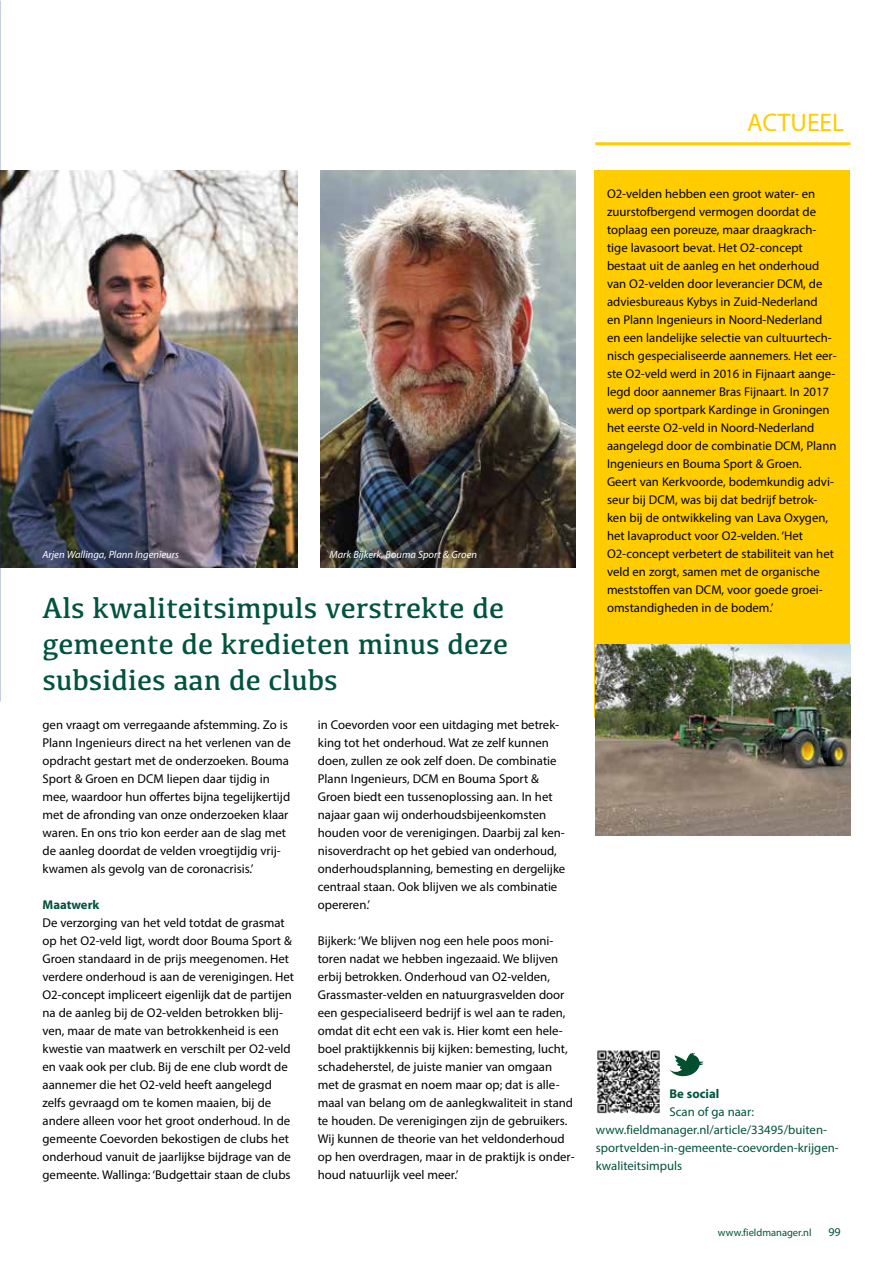
<style>
.page{position:relative;width:893px;height:1263px;background:#fff}
.page>*{position:absolute;margin:0;border:0;box-sizing:border-box;transform-origin:0 0}
.t1{font:30px/36px "Kefa";color:#00533d}
.t2{font:25.5px "Myriad Pro";color:#fc0}
.t3{font:12.75px/18px "Myriad Pro";color:#000}
.t4{font:12.75px/18px "Myriad Pro";color:#00533d}
.t5{font:700 12.75px "Myriad Pro";color:#00533d}
.t6{font:12px "Myriad Pro";color:#00533d}
.t7{font:italic 10.5px "Myriad Pro";color:#fff}
.t8{font:10.5px "Myriad Pro";color:#00533d}
</style>
<div class="page">
<hr style="left:595px;top:142px;width:255px;height:3px;background:#fc0">
<img style="left:320px;top:170px;width:255px;height:397px">
<img style="left:1px;top:170px;width:297px;height:397px">
<div style="left:594px;top:170px;width:255px;height:548px;background:#fc0"></div>
<img style="left:595px;top:644px;width:255px;height:192px">
<img style="left:0;top:0;width:1px;height:701px">
<img style="left:597px;top:1050px;width:63px;height:64px">
<svg style="left:670px;top:1053px;width:33px;height:23px"></svg>
<h2 class="t2" style="left:747px;top:107px;width:99px">ACTUEEL</h2>
<p class="t7" style="left:43px;top:548px;width:138px">Arjen Wallinga, Plann Ingenieurs</p>
<p class="t7" style="left:330px;top:548px;width:149px">Mark Bijkerk, Bouma Sport &amp; Groen</p>
<h1 class="t1" style="left:43px;top:589px;width:467px">Als kwaliteitsimpuls verstrekte de gemeente de kredieten minus deze subsidies aan de clubs</h1>
<p class="t3" style="left:43px;top:716px;width:250px">gen vraagt om verregaande afstemming. Zo is Plann Ingenieurs direct na het verlenen van de opdracht gestart met de onderzoeken. Bouma Sport &amp; Groen en DCM liepen daar tijdig in mee, waardoor hun offertes bijna tegelijkertijd met de afronding van onze onderzoeken klaar waren. En ons trio kon eerder aan de slag met de aanleg doordat de velden vroegtijdig vrij&shy;kwamen als gevolg van de coronacrisis.’</p>
<p class="t5" style="left:43px;top:896px;width:58px">Maatwerk</p>
<p class="t3" style="left:43px;top:914px;width:253px">De verzorging van het veld totdat de grasmat op het O2-veld ligt, wordt door Bouma Sport &amp; Groen standaard in de prijs meegenomen. Het verdere onderhoud is aan de verenigingen. Het O2-concept impliceert eigenlijk dat de partijen na de aanleg bij de O2-velden betrokken blij&shy;ven, maar de mate van betrokkenheid is een kwestie van maatwerk en verschilt per O2-veld en vaak ook per club. Bij de ene club wordt de aannemer die het O2-veld heeft aangelegd zelfs gevraagd om te komen maaien, bij de andere alleen voor het groot onderhoud. In de gemeente Coevorden bekostigen de clubs het onderhoud vanuit de jaarlijkse bijdrage van de gemeente. Wallinga: ‘Budgettair staan de clubs</p>
<p class="t3" style="left:318px;top:716px;width:249px">in Coevorden voor een uitdaging met betrek&shy;king tot het onderhoud. Wat ze zelf kunnen doen, zullen ze ook zelf doen. De combinatie Plann Ingenieurs, DCM en Bouma Sport &amp; Groen biedt een tussenoplossing aan. In het najaar gaan wij onderhoudsbijeenkomsten houden voor de verenigingen. Daarbij zal ken&shy;nisoverdracht op het gebied van onderhoud, onderhoudsplanning, bemesting en dergelijke centraal staan. Ook blijven we als combinatie opereren.’</p>
<p class="t3" style="left:318px;top:932px;width:258px">Bijkerk: ‘We blijven nog een hele poos moni&shy;toren nadat we hebben ingezaaid. We blijven erbij betrokken. Onderhoud van O2-velden, Grassmaster-velden en natuurgrasvelden door een gespecialiseerd bedrijf is wel aan te raden, omdat dit echt een vak is. Hier komt een hele&shy;boel praktijkkennis bij kijken: bemesting, lucht, schadeherstel, de juiste manier van omgaan met de grasmat en noem maar op; dat is alle&shy;maal van belang om de aanlegkwaliteit in stand te houden. De verenigingen zijn de gebruikers.<br>Wij kunnen de theorie van het veldonderhoud op hen overdragen, maar in de praktijk is onder&shy;houd natuurlijk veel meer.’</p>
<p class="t3" style="left:607px;top:185px;width:231px">O2-velden hebben een groot water- en zuurstofbergend vermogen doordat de toplaag een poreuze, maar draagkrach&shy;tige lavasoort bevat. Het O2-concept bestaat uit de aanleg en het onderhoud van O2-velden door leverancier DCM, de adviesbureaus Kybys in Zuid-Nederland<br>en Plann Ingenieurs in Noord-Nederland en een landelijke selectie van cultuurtech&shy;nisch gespecialiseerde aannemers. Het eer&shy;ste O2-veld werd in 2016 in Fijnaart aange&shy;legd door aannemer Bras Fijnaart. In 2017 werd op sportpark Kardinge in Groningen het eerste O2-veld in Noord-Nederland aangelegd door de combinatie DCM, Plann Ingenieurs en Bouma Sport &amp; Groen.<br>Geert van Kerkvoorde, bodemkundig advi&shy;seur bij DCM, was bij dat bedrijf betrok&shy;ken bij de ontwikkeling van Lava Oxygen, het lavaproduct voor O2-velden. ‘Het O2-concept verbetert de stabiliteit van het veld en zorgt, samen met de organische meststoffen van DCM, voor goede groei&shy;omstandigheden in de bodem.’</p>
<p class="t5" style="left:669px;top:1085px;width:51px">Be social</p>
<p class="t4" style="left:596px;top:1103px;width:244px;text-indent:74px">Scan of ga naar: www.fieldmanager.nl/article/33495/buiten&shy;sportvelden-in-gemeente-coevorden-krijgen&shy;kwaliteitsimpuls</p>
<p class="t8" style="left:718px;top:1226px;width:95px">www.fieldmanager.nl</p>
<p class="t6" style="left:828px;top:1224px;width:14px">99</p>
</div>
